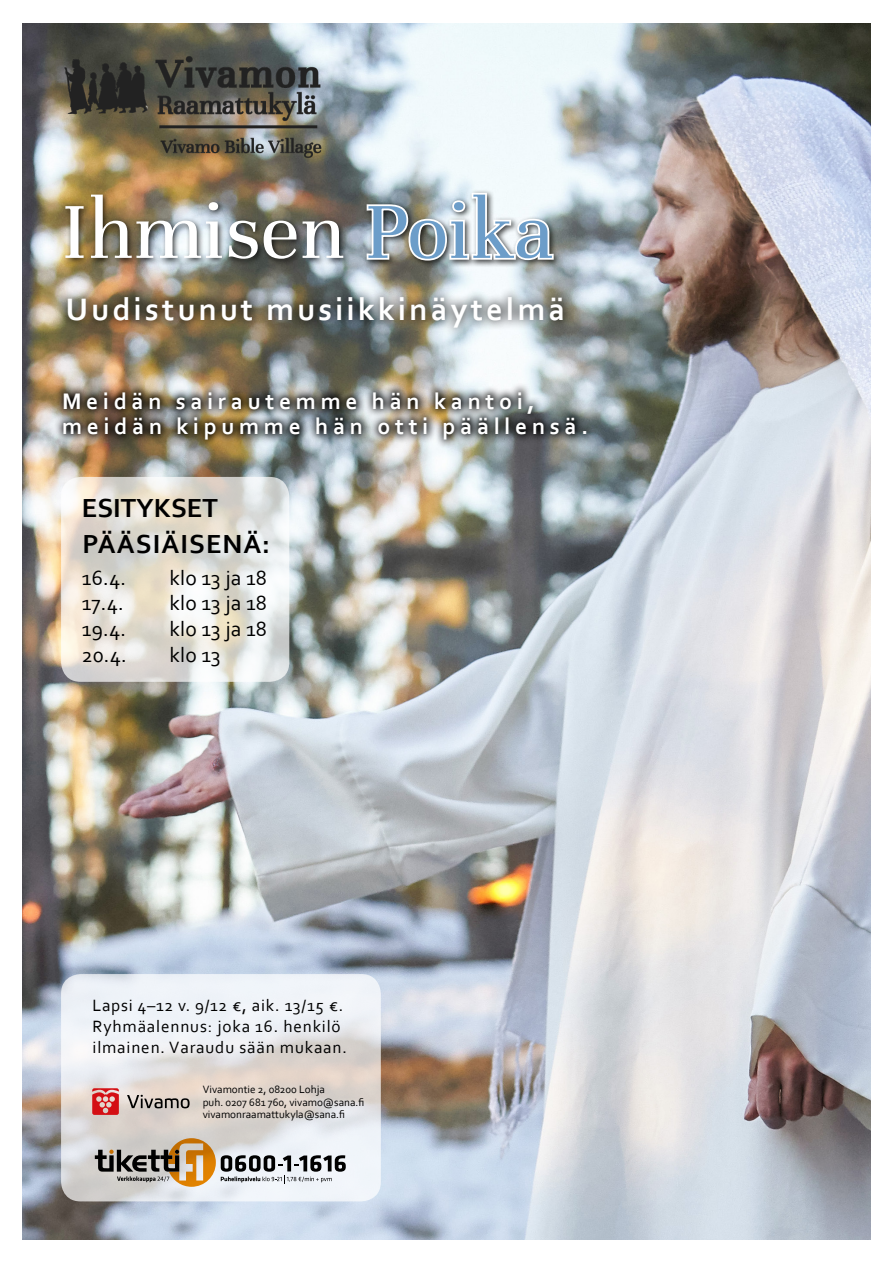
<style>
.page{position:relative;width:893px;height:1263px;background:#fff}
.page>*{position:absolute;margin:0;border:0;box-sizing:border-box;transform-origin:0 0}
.t1{font:86.7px "Unna";color:#fff}
.t2{font:700 32.55px "Corbel";letter-spacing:.1em;color:#fff}
.t3{font:700 27.45px/35.8px "Corbel";letter-spacing:.02em;color:#000}
.t4{font:700 23.55px/25.3px "Corbel";letter-spacing:.2em;color:#fff}
.t5{font:21.45px "Corbel";letter-spacing:.01em;color:#000}
.t6{font:17.1px/20.5px "Corbel";letter-spacing:.05em;color:#000}
.t7{font:11.1px/12.6px "Corbel";color:#000}
.s1{color:#6c9dc9}
</style>
<div class="page">
<img style="left:23px;top:24px;width:847px;height:1215px">
<svg style="left:61px;top:477px;width:228px;height:205px"></svg>
<div style="left:57px;top:287px;width:518px;height:52px;background:#000;opacity:.75"></div>
<div style="left:62px;top:189px;width:499px;height:79px;background:#000;opacity:.75"></div>
<svg style="left:365px;top:191px;width:190px;height:72px"></svg>
<img style="left:54px;top:383px;width:542px;height:66px">
<img style="left:47px;top:43px;width:312px;height:118px">
<svg style="left:61px;top:974px;width:320px;height:227px"></svg>
<svg style="left:89px;top:1130px;width:262px;height:65px"></svg>
<svg style="left:95px;top:1138px;width:251px;height:49px"></svg>
<svg style="left:92px;top:1088px;width:27px;height:27px"></svg>
<svg style="left:127px;top:1095px;width:63px;height:13px"></svg>
<p class="t1" style="left:61px;top:182px;width:494px">Ihmisen <span class="s1">Poika</span></p>
<p class="t2" style="left:65px;top:289px;width:501px">Uudistunut musiikkinäytelmä</p>
<p class="t4" style="left:62px;top:388px;width:528px">Meidän sairautemme hän kantoi, meidän kipumme hän otti päällensä.</p>
<p class="t3" style="left:82px;top:489px;width:190px">ESITYKSET<br>PÄÄSIÄISENÄ:</p>
<p class="t5" style="left:82px;top:564px;width:46px">16.4.</p>
<p class="t5" style="left:170px;top:564px;width:99px">klo 13 ja 18</p>
<p class="t5" style="left:82px;top:590px;width:43px">17.4.</p>
<p class="t5" style="left:170px;top:590px;width:99px">klo 13 ja 18</p>
<p class="t5" style="left:82px;top:616px;width:46px">19.4.</p>
<p class="t5" style="left:170px;top:616px;width:99px">klo 13 ja 18</p>
<p class="t5" style="left:82px;top:642px;width:46px">20.4.</p>
<p class="t5" style="left:170px;top:642px;width:53px">klo 13</p>
<p class="t6" style="left:93px;top:995px;width:256px">Lapsi 4–12 v. 9/12 €, aik. 13/15 €.<br>Ryhmäalennus: joka 16. henkilö ilmainen. Varaudu sään mukaan.</p>
<p class="t7" style="left:203px;top:1083px;width:163px">Vivamontie 2, 08200 Lohja<br>puh. 0207 681 760, vivamo@sana.fi vivamonraamattukyla@sana.fi</p>
</div>
